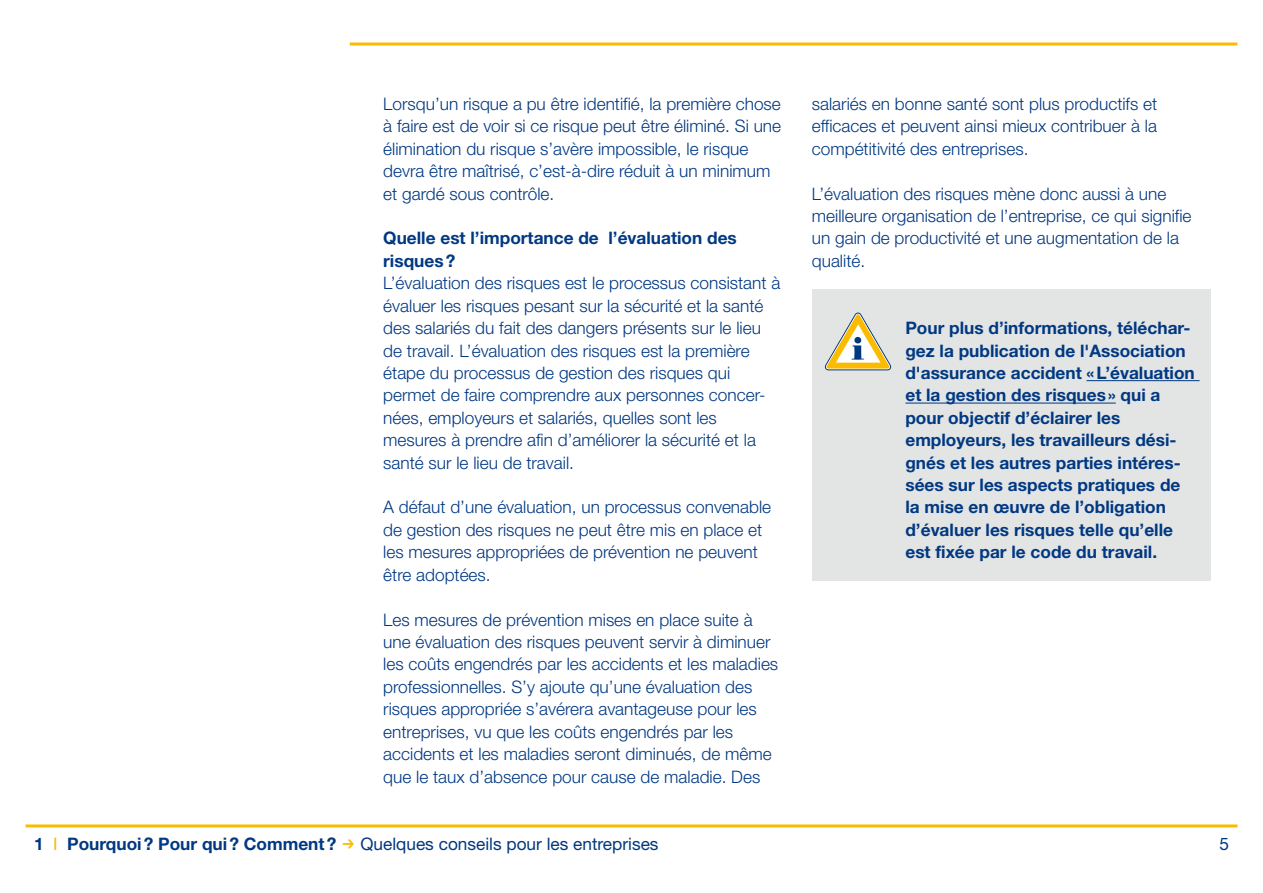
<style>
.page{position:relative;width:1263px;height:893px;background:#fff}
.page>*{position:absolute;margin:0;border:0;box-sizing:border-box;transform-origin:0 0}
.t1{font:300 17.25px/22.4px "Helvetica Neue LT Std";color:#003882}
.t2{font:700 17.25px/22.4px "Helvetica Neue LT Std";color:#003882}
.t3{font:17.25px "Helvetica Neue LT Std";color:#003882}
.s1{font-weight:400;color:#fabb00}
</style>
<div class="page">
<hr style="left:26px;top:824px;width:1211px;height:3px;background:#fabb00">
<div style="left:812px;top:289px;width:399px;height:292px;background:#e3e4e4"></div>
<svg style="left:824px;top:312px;width:68px;height:59px"></svg>
<hr style="left:350px;top:43px;width:887px;height:3px;background:#fabb00">
<hr style="left:1086px;top:380px;width:113px;height:1px;background:#003882">
<hr style="left:905px;top:403px;width:211px;height:1px;background:#003882">
<p class="t1" style="left:383px;top:92px;width:399px">Lorsqu’un risque a pu être identifié, la première chose à faire est de voir si ce risque peut être éliminé. Si une élimination du risque s’avère impossible, le risque devra être maîtrisé, c’est-à-dire réduit à un minimum et gardé sous contrôle.</p>
<p class="t2" style="left:383px;top:227px;width:355px">Quelle est l’importance de l’évaluation des risques?</p>
<p class="t1" style="left:383px;top:272px;width:399px">L’évaluation des risques est le processus consistant à évaluer les risques pesant sur la sécurité et la santé des salariés du fait des dangers présents sur le lieu de travail. L’évaluation des risques est la première étape du processus de gestion des risques qui permet de faire comprendre aux personnes concer&shy;nées, employeurs et salariés, quelles sont les mesures à prendre afin d’améliorer la sécurité et la santé sur le lieu de travail.</p>
<p class="t1" style="left:383px;top:496px;width:389px">A défaut d’une évaluation, un processus convenable de gestion des risques ne peut être mis en place et les mesures appropriées de prévention ne peuvent être adoptées.</p>
<p class="t1" style="left:383px;top:608px;width:396px">Les mesures de prévention mises en place suite à une évaluation des risques peuvent servir à diminuer les coûts engendrés par les accidents et les maladies professionnelles. S’y ajoute qu’une évaluation des risques appropriée s’avérera avantageuse pour les entreprises, vu que les coûts engendrés par les accidents et les maladies seront diminués, de même que le taux d’absence pour cause de maladie. Des</p>
<p class="t1" style="left:812px;top:92px;width:347px;text-align:justify">salariés en bonne santé sont plus productifs et efficaces et peuvent ainsi mieux contribuer à la compétitivité des entreprises.</p>
<p class="t1" style="left:812px;top:182px;width:381px">L’évaluation des risques mène donc aussi à une meilleure organisation de l’entreprise, ce qui signifie un gain de productivité et une augmentation de la qualité.</p>
<p class="t2" style="left:905px;top:316px;width:291px">Pour plus d’informations, téléchar&shy;gez la publication de l'Association d'assurance accident «L’évaluation et la gestion des risques» qui a pour objectif d’éclairer les employeurs, les travailleurs dési&shy;gnés et les autres parties intéres&shy;sées sur les aspects pratiques de la mise en œuvre de l’obligation d’évaluer les risques telle qu’elle est fixée par le code du travail.</p>
<p class="t2" style="left:34px;top:832px;width:304px">1 <span class="s1">I</span> Pourquoi? Pour qui? Comment?</p>
<p class="t3" style="left:360px;top:833px;width:300px">Quelques conseils pour les entreprises</p>
<p class="t3" style="left:1219px;top:833px;width:11px">5</p>
</div>
